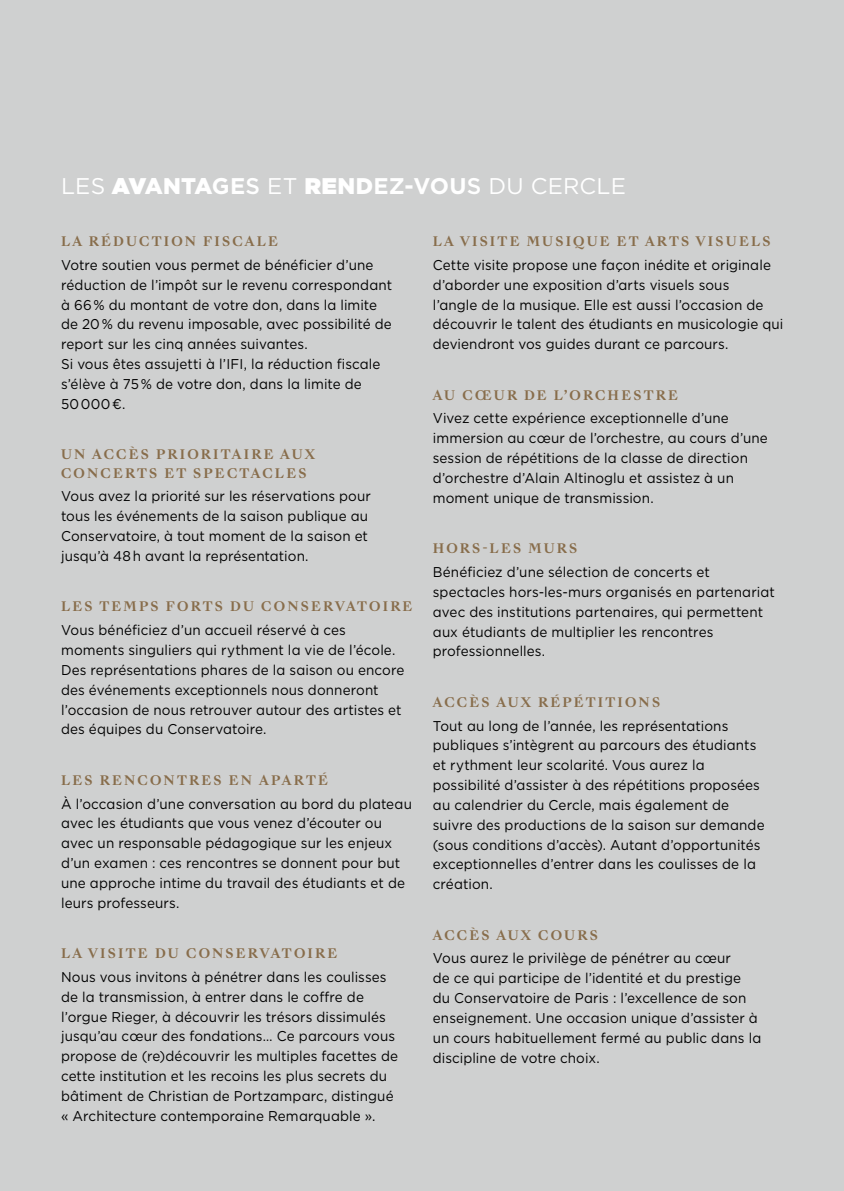
<style>
.page{position:relative;width:844px;height:1191px;background:#fff}
.page>*{position:absolute;margin:0;border:0;box-sizing:border-box;transform-origin:0 0}
._02_Titre_événement{font:22.75px "Gotham";letter-spacing:.01em;color:#fff}
.Titre_page_degradé{font:14.17px/19.8px "Gotham";letter-spacing:.005em;color:#000;scale:.95 1}
.titre_avantage{font:700 12.78px/18.4px "Sang Bleu Kingdom";letter-spacing:.175em;color:#886d4b}
.s1{font-weight:900}
.s2{font-weight:700}
.s3{font-weight:500}
</style>
<div class="page">
<div style="left:0;top:0;width:843px;height:1191px;background:#cfd0d0"></div>
<p class="_02_Titre_événement" style="left:61px;top:172px;width:566px">LES <span class="s1">AV</span><span class="s1">ANTA</span><span class="s2">GE</span><span class="s3">S</span> ET <span class="s1">RE</span><span class="s1">ND</span><span class="s2">EZ-VOU</span><span class="s3">S</span> DU CERCLE</p>
<p class="titre_avantage" style="left:61px;top:233px;width:218px">LA RÉDUCTION FISCALE</p>
<p class="Titre_page_degradé" style="left:61px;top:255px;width:350px">Votre soutien vous permet de bénéficier d’une réduction de l’impôt sur le revenu correspondant à 66% du montant de votre don, dans la limite de 20% du revenu imposable, avec possibilité de report sur les cinq années suivantes.</p>
<p class="Titre_page_degradé" style="left:61px;top:354px;width:337px">Si vous êtes assujetti à l’IFI, la réduction fiscale s’élève à 75% de votre don, dans la limite de<br>50000€.</p>
<p class="titre_avantage" style="left:61px;top:445px;width:255px">UN ACCÈS PRIORITAIRE AUX<br>CONCERTS ET SPECTACLES</p>
<p class="Titre_page_degradé" style="left:61px;top:486px;width:327px">Vous avez la priorité sur les réservations pour tous les événements de la saison publique au Conservatoire, à tout moment de la saison et jusqu’à 48h avant la représentation.</p>
<p class="titre_avantage" style="left:61px;top:598px;width:353px">LES TEMPS FORTS DU CONSERVATOIRE</p>
<p class="Titre_page_degradé" style="left:61px;top:620px;width:363px">Vous bénéficiez d’un accueil réservé à ces moments singuliers qui rythment la vie de l’école.<br>Des représentations phares de la saison ou encore des événements exceptionnels nous donneront l’occasion de nous retrouver autour des artistes et des équipes du Conservatoire.</p>
<p class="titre_avantage" style="left:61px;top:771px;width:268px">LES RENCONTRES EN APARTÉ</p>
<p class="Titre_page_degradé" style="left:61px;top:793px;width:371px">À l’occasion d’une conversation au bord du plateau avec les étudiants que vous venez d’écouter ou avec un responsable pédagogique sur les enjeux d’un examen : ces rencontres se donnent pour but une approche intime du travail des étudiants et de leurs professeurs.</p>
<p class="titre_avantage" style="left:61px;top:944px;width:277px">LA VISITE DU CONSERVATOIRE</p>
<p class="Titre_page_degradé" style="left:61px;top:966px;width:356px">Nous vous invitons à pénétrer dans les coulisses de la transmission, à entrer dans le coffre de l’orgue Rieger, à découvrir les trésors dissimulés jusqu’au cœur des fondations… Ce parcours vous propose de (re)découvrir les multiples facettes de cette institution et les recoins les plus secrets du bâtiment de Christian de Portzamparc, distingué « Architecture contemporaine Remarquable ».</p>
<p class="titre_avantage" style="left:432px;top:233px;width:339px">LA VISITE MUSIQUE ET ARTS VISUELS</p>
<p class="Titre_page_degradé" style="left:432px;top:255px;width:370px">Cette visite propose une façon inédite et originale d’aborder une exposition d’arts visuels sous<br>l’angle de la musique. Elle est aussi l’occasion de découvrir le talent des étudiants en musicologie qui deviendront vos guides durant ce parcours.</p>
<p class="titre_avantage" style="left:432px;top:386px;width:246px">AU CŒUR DE L’ORCHESTRE</p>
<p class="Titre_page_degradé" style="left:432px;top:408px;width:354px">Vivez cette expérience exceptionnelle d’une immersion au cœur de l’orchestre, au cours d’une session de répétitions de la classe de direction d’orchestre d’Alain Altinoglu et assistez à un moment unique de transmission.</p>
<p class="titre_avantage" style="left:432px;top:539px;width:146px">HORS-LES MURS</p>
<p class="Titre_page_degradé" style="left:432px;top:562px;width:361px">Bénéficiez d’une sélection de concerts et spectacles hors-les-murs organisés en partenariat avec des institutions partenaires, qui permettent aux étudiants de multiplier les rencontres professionnelles.</p>
<p class="titre_avantage" style="left:432px;top:693px;width:229px">ACCÈS AUX RÉPÉTITIONS</p>
<p class="Titre_page_degradé" style="left:432px;top:715px;width:351px">Tout au long de l’année, les représentations publiques s’intègrent au parcours des étudiants et rythment leur scolarité. Vous aurez la possibilité d’assister à des répétitions proposées au calendrier du Cercle, mais également de suivre des productions de la saison sur demande (sous conditions d’accès). Autant d’opportunités exceptionnelles d’entrer dans les coulisses de la création.</p>
<p class="titre_avantage" style="left:432px;top:926px;width:166px">ACCÈS AUX COURS</p>
<p class="Titre_page_degradé" style="left:432px;top:948px;width:347px">Vous aurez le privilège de pénétrer au cœur<br>de ce qui participe de l’identité et du prestige du Conservatoire de Paris : l’excellence de son enseignement. Une occasion unique d’assister à un cours habituellement fermé au public dans la discipline de votre choix.</p>
</div>
